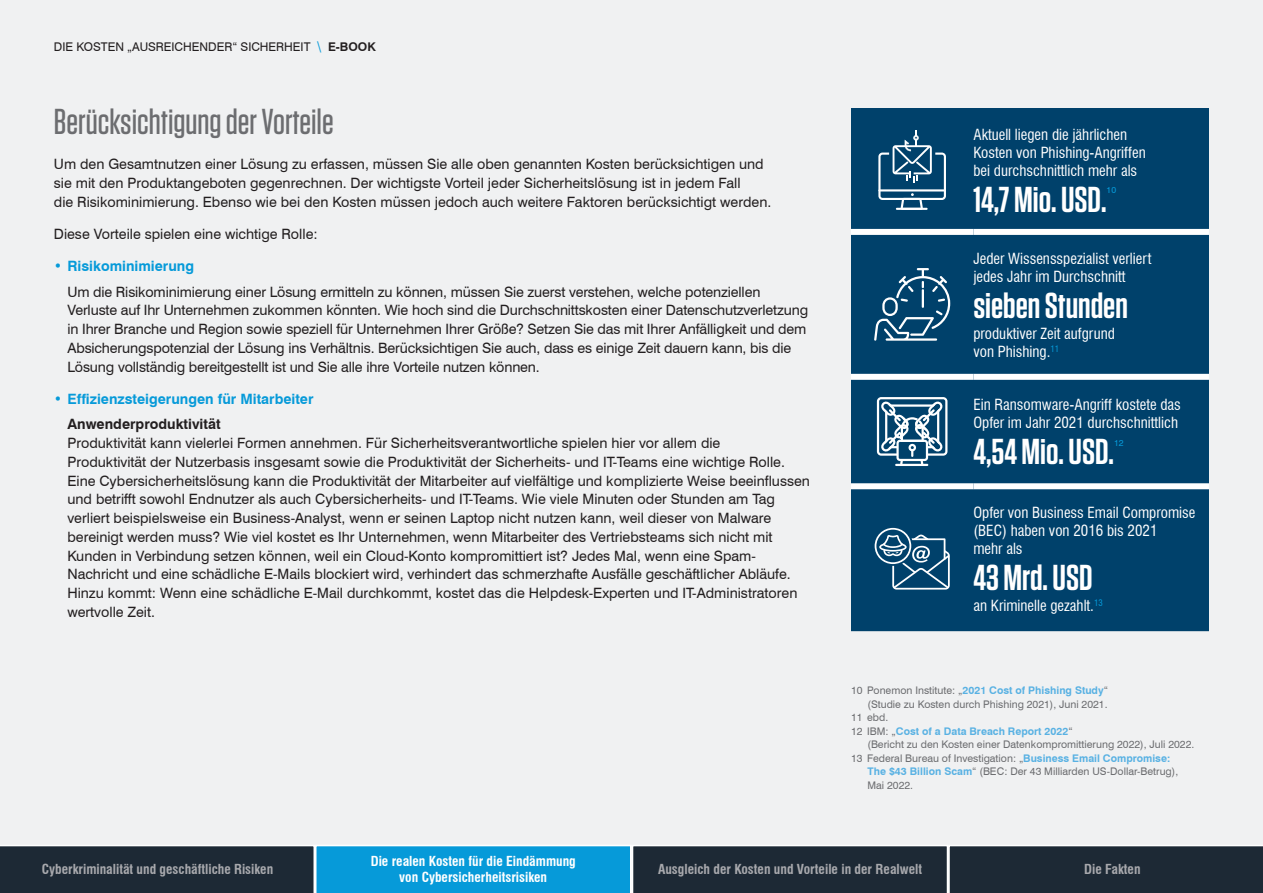
<style>
.page{position:relative;width:1263px;height:893px;background:#fff}
.page>*{position:absolute;margin:0;border:0;box-sizing:border-box;transform-origin:0 0}
.t1{font:600 36px "Tungsten";color:#fff}
.t2{font:500 36px "Tungsten";color:#6c6d70}
.t3{font:condensed 15px/18px "Swiss 721 BT";color:#fff}
.t4{font:14.25px/18.8px "Swiss 721 BT";color:#231f20}
.t5{font:700 14.25px "Swiss 721 BT";color:#069ad9}
.t6{font:700 14.25px "Swiss 721 BT";color:#231f20}
.t7{font:700 condensed 13.5px "Swiss 721 BT";color:#a8a9ad}
.t8{font:700 condensed 13.5px/16.5px "Swiss 721 BT";color:#fff;text-align:center}
.t9{font:12px "Swiss 721 BT";color:#231f20}
.t10{font:10.5px "Swiss 721 BT";color:#6c6d70}
.t11{font:700 10.5px "Swiss 721 BT";color:#58b1e3}
.t12{font:8.7px "Swiss 721 BT";color:#069ad9}
.s1{font-weight:700;font-size:13.5px;color:#069ad9}
.s2{font-weight:700}
.s3{font-weight:400;color:#6c6d70}
.s4{font-weight:700;color:#58b1e3}
</style>
<div class="page">
<div style="left:0;top:0;width:1263px;height:845px;background:#f0f1f2"></div>
<svg style="left:0;top:846px;width:1263px;height:47px;background:#1a4760"></svg>
<div style="left:851px;top:108px;width:358px;height:523px;background:#00416b"></div>
<div style="left:851px;top:229px;width:122px;height:6px;background:#fff"></div>
<div style="left:973px;top:229px;width:236px;height:6px;background:#fff"></div>
<div style="left:851px;top:374px;width:122px;height:6px;background:#fff"></div>
<div style="left:973px;top:374px;width:236px;height:6px;background:#fff"></div>
<div style="left:851px;top:483px;width:122px;height:6px;background:#fff"></div>
<div style="left:973px;top:483px;width:236px;height:6px;background:#fff"></div>
<svg style="left:878px;top:130px;width:68px;height:80px;background:#336789"></svg>
<svg style="left:874px;top:268px;width:76px;height:73px;background:#2e6385"></svg>
<svg style="left:877px;top:397px;width:70px;height:69px"></svg>
<svg style="left:875px;top:528px;width:75px;height:62px;background:#37698a"></svg>
<p class="t9" style="left:54px;top:39px;width:323px">DIE KOSTEN „AUSREICHENDER“ SICHERHEIT <span class="s1">\</span> <span class="s2">E-BOOK</span></p>
<h1 class="t2" style="left:54px;top:103px;width:281px">Berücksichtigung der Vorteile</h1>
<p class="t4" style="left:54px;top:154px;width:719px">Um den Gesamtnutzen einer Lösung zu erfassen, müssen Sie alle oben genannten Kosten berücksichtigen und sie mit den Produktangeboten gegenrechnen. Der wichtigste Vorteil jeder Sicherheitslösung ist in jedem Fall<br>die Risikominimierung. Ebenso wie bei den Kosten müssen jedoch auch weitere Faktoren berücksichtigt werden.</p>
<p class="t4" style="left:54px;top:224px;width:265px">Diese Vorteile spielen eine wichtige Rolle:</p>
<p class="t5" style="left:54px;top:257px;width:142px">• Risikominimierung</p>
<p class="t4" style="left:67px;top:282px;width:742px">Um die Risikominimierung einer Lösung ermitteln zu können, müssen Sie zuerst verstehen, welche potenziellen Verluste auf Ihr Unternehmen zukommen könnten. Wie hoch sind die Durchschnittskosten einer Datenschutzverletzung in Ihrer Branche und Region sowie speziell für Unternehmen Ihrer Größe? Setzen Sie das mit Ihrer Anfälligkeit und dem Absicherungspotenzial der Lösung ins Verhältnis. Berücksichtigen Sie auch, dass es einige Zeit dauern kann, bis die Lösung vollständig bereitgestellt ist und Sie alle ihre Vorteile nutzen können.</p>
<p class="t5" style="left:54px;top:390px;width:261px">• Effizienzsteigerungen für Mitarbeiter</p>
<p class="t6" style="left:67px;top:416px;width:155px">Anwenderproduktivität</p>
<p class="t4" style="left:67px;top:433px;width:744px">Produktivität kann vielerlei Formen annehmen. Für Sicherheitsverantwortliche spielen hier vor allem die<br>Produktivität der Nutzerbasis insgesamt sowie die Produktivität der Sicherheits- und IT-Teams eine wichtige Rolle.<br>Eine Cybersicherheitslösung kann die Produktivität der Mitarbeiter auf vielfältige und komplizierte Weise beeinflussen und betrifft sowohl Endnutzer als auch Cybersicherheits- und IT-Teams. Wie viele Minuten oder Stunden am Tag verliert beispielsweise ein Business-Analyst, wenn er seinen Laptop nicht nutzen kann, weil dieser von Malware bereinigt werden muss? Wie viel kostet es Ihr Unternehmen, wenn Mitarbeiter des Vertriebsteams sich nicht mit Kunden in Verbindung setzen können, weil ein Cloud-Konto kompromittiert ist? Jedes Mal, wenn eine Spam-Nachricht und eine schädliche E-Mails blockiert wird, verhindert das schmerzhafte Ausfälle geschäftlicher Abläufe.<br>Hinzu kommt: Wenn eine schädliche E-Mail durchkommt, kostet das die Helpdesk-Experten und IT-Administratoren wertvolle Zeit.</p>
<p class="t3" style="left:973px;top:125px;width:174px">Aktuell liegen die jährlichen<br>Kosten von Phishing-Angriffen bei durchschnittlich mehr als</p>
<h1 class="t1" style="left:973px;top:180px;width:135px">14,7 Mio. USD.</h1>
<p class="t12" style="left:1106px;top:185px;width:11px">10</p>
<p class="t3" style="left:973px;top:249px;width:180px">Jeder Wissensspezialist verliert jedes Jahr im Durchschnitt</p>
<h1 class="t1" style="left:973px;top:286px;width:156px">sieben Stunden</h1>
<p class="t3" style="left:973px;top:324px;width:143px">produktiver Zeit aufgrund von Phishing.<sup>11</sup></p>
<p class="t3" style="left:973px;top:396px;width:209px">Ein Ransomware-Angriff kostete das<br>Opfer im Jahr 2021 durchschnittlich</p>
<h1 class="t1" style="left:973px;top:433px;width:142px">4,54 Mio. USD.</h1>
<p class="t12" style="left:1114px;top:437px;width:11px">12</p>
<p class="t3" style="left:973px;top:503px;width:224px">Opfer von Business Email Compromise (BEC) haben von 2016 bis 2021<br>mehr als</p>
<h1 class="t1" style="left:973px;top:558px;width:121px">43 Mrd. USD</h1>
<p class="t3" style="left:973px;top:596px;width:131px">an Kriminelle gezahlt.<sup>13</sup></p>
<p class="t11" style="left:851px;top:684px;width:259px"><span class="s3">10 Ponemon Institute: „</span>2021 Cost of Phishing Study<span class="s3">“</span></p>
<p class="t10" style="left:867px;top:698px;width:242px">(Studie zu Kosten durch Phishing 2021), Juni 2021.</p>
<p class="t10" style="left:851px;top:711px;width:39px">11 ebd.</p>
<p class="t11" style="left:851px;top:725px;width:223px"><span class="s3">12 IBM: „</span>Cost of a Data Breach Report 2022<span class="s3">“</span></p>
<p class="t10" style="left:867px;top:738px;width:328px">(Bericht zu den Kosten einer Datenkompromittierung 2022), Juli 2022.</p>
<p class="t10" style="left:851px;top:752px;width:321px">13 Federal Bureau of Investigation: „<span class="s4">Business Email Compromise:</span></p>
<p class="t10" style="left:867px;top:765px;width:312px"><span class="s4">The $43 Billion Scam</span>“ (BEC: Der 43 Milliarden US-Dollar-Betrug),</p>
<p class="t10" style="left:867px;top:779px;width:47px">Mai 2022.</p>
<p class="t8" style="left:371px;top:853px;width:207px">Die realen Kosten für die Eindämmung von Cybersicherheitsrisiken</p>
<p class="t7" style="left:42px;top:861px;width:233px">Cyberkriminalität und geschäftliche Risiken</p>
<p class="t7" style="left:658px;top:861px;width:265px">Ausgleich der Kosten und Vorteile in der Realwelt</p>
<p class="t7" style="left:1084px;top:861px;width:58px">Die Fakten</p>
</div>
